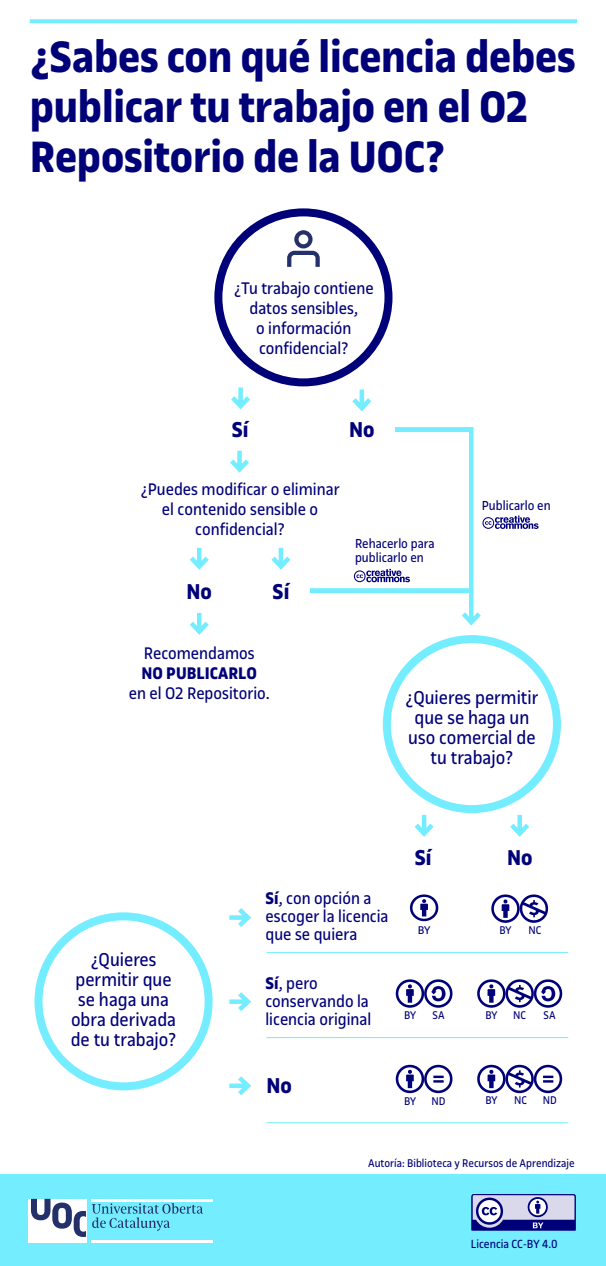
<style>
.page{position:relative;width:606px;height:1266px;background:#fff}
.page>*{position:absolute;margin:0;border:0;box-sizing:border-box;transform-origin:0 0}
.t1{font:700 47px/50px "UOC Sans";letter-spacing:-.005em;color:#000078}
.t2{font:700 23px "UOC Sans";color:#000078}
.t3{font:20px/20px "UOC Sans";color:#000078;text-align:center}
.t4{font:18px/20px "UOC Sans";color:#000078;text-align:center}
.t5{font:700 18px "UOC Sans";color:#000078}
.t6{font:14px/14px "UOC Sans";color:#000078}
.t7{font:12.6px "UOC Sans";color:#000078}
.t8{font:12px "UOC Sans";color:#000078}
.t9{font:12px "UOC Sans";color:#000078;scale:1.06 1}
.s1{font-weight:700}
</style>
<div class="page">
<div style="left:0;top:1174px;width:606px;height:92px;background:#73edff"></div>
<svg style="left:471px;top:1194px;width:105px;height:37px;background:#8586bf"></svg>
<svg style="left:30px;top:19px;width:547px;height:4px;background:#7beeff"></svg>
<hr style="left:91px;top:1199px;width:122px;height:2px;background:#fff">
<div style="left:28px;top:1199px;width:58px;height:43px;background:#fff"></div>
<svg style="left:31px;top:1199px;width:55px;height:38px"></svg>
<hr style="left:91px;top:1240px;width:122px;height:2px;background:#fff">
<svg style="left:92px;top:1203px;width:111px;height:28px"></svg>
<svg style="left:230px;top:451px;width:19px;height:22px"></svg>
<svg style="left:231px;top:387px;width:19px;height:22px"></svg>
<svg style="left:352px;top:389px;width:19px;height:22px"></svg>
<svg style="left:414px;top:815px;width:19px;height:22px"></svg>
<svg style="left:510px;top:815px;width:19px;height:22px"></svg>
<svg style="left:190px;top:548px;width:19px;height:22px"></svg>
<svg style="left:190px;top:613px;width:19px;height:22px"></svg>
<svg style="left:229px;top:908px;width:22px;height:19px"></svg>
<svg style="left:229px;top:992px;width:22px;height:19px"></svg>
<svg style="left:229px;top:1076px;width:22px;height:19px"></svg>
<svg style="left:271px;top:548px;width:19px;height:22px"></svg>
<svg style="left:410px;top:894px;width:28px;height:27px"></svg>
<svg style="left:491px;top:894px;width:57px;height:29px"></svg>
<svg style="left:395px;top:979px;width:57px;height:29px"></svg>
<svg style="left:477px;top:979px;width:85px;height:29px"></svg>
<svg style="left:395px;top:1065px;width:57px;height:28px"></svg>
<svg style="left:477px;top:1065px;width:85px;height:28px"></svg>
<div style="left:383px;top:635px;width:178px;height:178px;border:8px solid #73edff;border-radius:50%"></div>
<svg style="left:287px;top:230px;width:33px;height:37px"></svg>
<div style="left:214px;top:208px;width:178px;height:178px;border:8px solid #000078;border-radius:50%"></div>
<div style="left:34px;top:912px;width:178px;height:178px;border:8px solid #73edff;border-radius:50%"></div>
<hr style="left:266px;top:952px;width:302px;height:1px;background:#73edff">
<hr style="left:266px;top:1037px;width:302px;height:1px;background:#73edff">
<hr style="left:266px;top:1122px;width:302px;height:1px;background:#73edff">
<div style="left:310px;top:588px;width:161px;height:5px;background:#73edff"></div>
<div style="left:395px;top:427px;width:76px;height:5px;background:#73edff"></div>
<svg style="left:354px;top:569px;width:56px;height:13px"></svg>
<svg style="left:461px;top:427px;width:77px;height:198px"></svg>
<h1 class="t1" style="left:30px;top:32px;width:547px">¿Sabes con qué licencia debes publicar tu trabajo en el O2<br>Repositorio de la UOC?</h1>
<p class="t4" style="left:234px;top:278px;width:141px">¿Tu trabajo contiene datos sensibles,<br>o información confidencial?</p>
<p class="t2" style="left:232px;top:417px;width:18px">Sí</p>
<p class="t2" style="left:349px;top:417px;width:27px">No</p>
<p class="t4" style="left:140px;top:479px;width:201px">¿Puedes modificar o eliminar el contenido sensible o confidencial?</p>
<p class="t2" style="left:186px;top:579px;width:27px">No</p>
<p class="t2" style="left:272px;top:579px;width:18px">Sí</p>
<p class="t6" style="left:355px;top:536px;width:81px">Rehacerlo para publicarlo en</p>
<p class="t6" style="left:481px;top:498px;width:70px">Publicarlo en</p>
<p class="t4" style="left:144px;top:644px;width:112px">Recomendamos</p>
<p class="t5" style="left:141px;top:663px;width:117px">NO PUBLICARLO</p>
<p class="t4" style="left:129px;top:684px;width:142px">en el O2 Repositorio.</p>
<p class="t3" style="left:405px;top:688px;width:135px">¿Quieres permitir que se haga un uso comercial de tu trabajo?</p>
<p class="t2" style="left:414px;top:844px;width:18px">Sí</p>
<p class="t2" style="left:507px;top:844px;width:27px">No</p>
<p class="t3" style="left:71px;top:950px;width:107px">¿Quieres permitir que se haga una obra derivada de tu trabajo?</p>
<p class="t4" style="left:265px;top:889px;width:125px;line-height:18px;text-align:left"><span class="s1">Sí</span>, con opción a escoger la licencia que se quiera</p>
<p class="t4" style="left:265px;top:974px;width:107px;line-height:18px;text-align:left"><span class="s1">Sí</span>, pero conservando la licencia original</p>
<p class="t9" style="left:417px;top:923px;width:14px">BY</p>
<p class="t8" style="left:499px;top:923px;width:13px">BY</p>
<p class="t8" style="left:528px;top:923px;width:14px">NC</p>
<p class="t8" style="left:404px;top:1009px;width:13px">BY</p>
<p class="t8" style="left:432px;top:1009px;width:14px">SA</p>
<p class="t8" style="left:485px;top:1009px;width:13px">BY</p>
<p class="t8" style="left:513px;top:1009px;width:14px">NC</p>
<p class="t8" style="left:543px;top:1009px;width:14px">SA</p>
<p class="t2" style="left:266px;top:1072px;width:27px">No</p>
<p class="t8" style="left:514px;top:1093px;width:14px">NC</p>
<p class="t8" style="left:404px;top:1094px;width:13px">BY</p>
<p class="t8" style="left:431px;top:1094px;width:16px">ND</p>
<p class="t8" style="left:485px;top:1094px;width:13px">BY</p>
<p class="t8" style="left:542px;top:1093px;width:16px">ND</p>
<p class="t8" style="left:368px;top:1156px;width:208px">Autoría: Biblioteca y Recursos de Aprendizaje</p>
<p class="t7" style="left:470px;top:1237px;width:88px">Licencia CC-BY 4.0</p>
</div>
